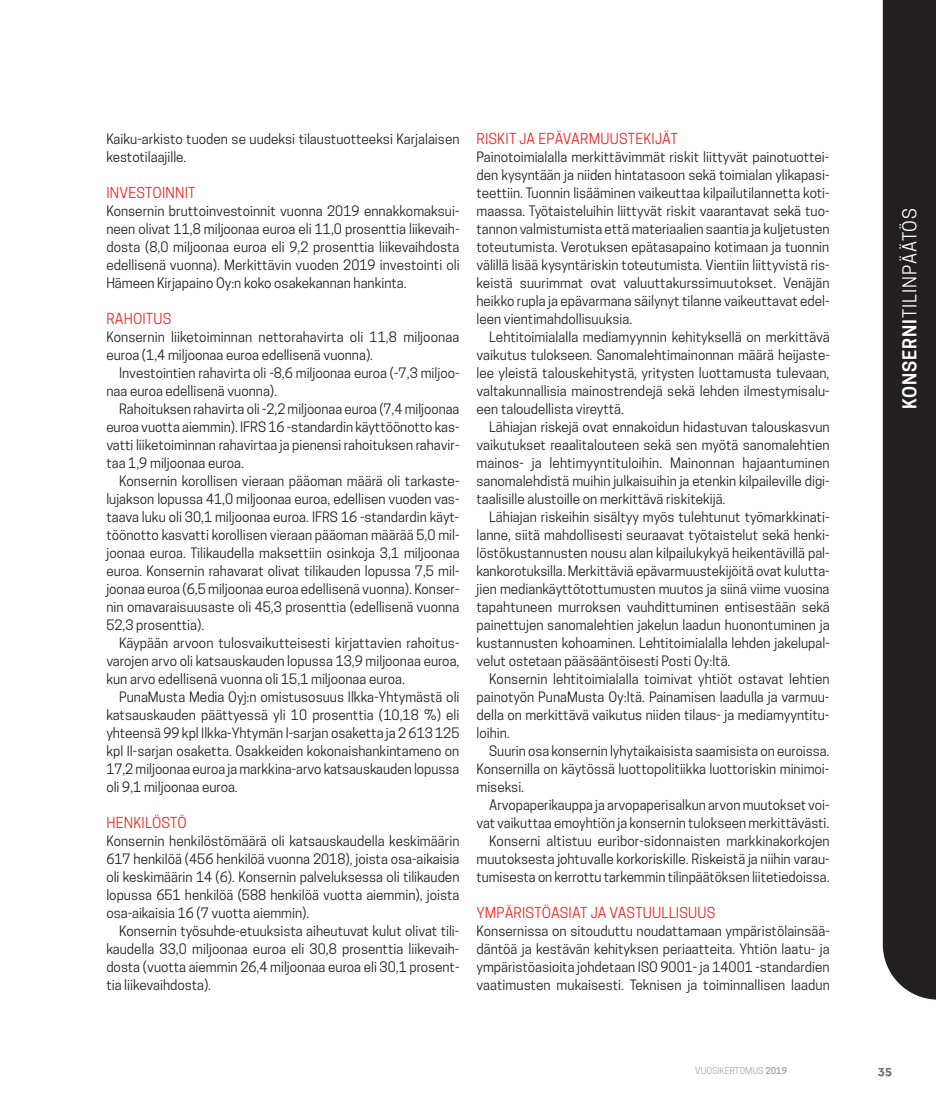
<style>
.page{position:relative;width:936px;height:1106px;background:#fff}
.page>*{position:absolute;margin:0;border:0;box-sizing:border-box;transform-origin:0 0}
.t1{font:18px "Cooper Hewitt";letter-spacing:.05em;color:#fff}
.t2{font:14.25px "Cooper Hewitt";letter-spacing:.015em;color:#ee2724}
.t3{font:13.5px/18px "Cooper Hewitt";color:#231f20;text-align:justify}
.t4{font:700 13.5px "Neutraface 2 Text";color:#6d6e71}
.t5{font:9px "Cooper Hewitt";color:#a7a9ac}
.s1{font-weight:600}
</style>
<div class="page">
<div style="left:882px;top:0;width:53px;height:999px;background:#231f20"></div>
<p class="t3" style="left:106px;top:130px;width:354px">Kaiku-arkisto tuoden se uudeksi tilaustuotteeksi Karjalaisen kestotilaajille.</p>
<p class="t2" style="left:106px;top:184px;width:91px">INVESTOINNIT</p>
<p class="t3" style="left:106px;top:202px;width:355px">Konsernin bruttoinvestoinnit vuonna 2019 ennakkomaksui&shy;neen olivat 11,8 miljoonaa euroa eli 11,0 prosenttia liikevaih&shy;dosta (8,0 miljoonaa euroa eli 9,2 prosenttia liikevaihdosta edellisenä vuonna). Merkittävin vuoden 2019 investointi oli Hämeen Kirjapaino Oy:n koko osakekannan hankinta.</p>
<p class="t2" style="left:106px;top:310px;width:67px">RAHOITUS</p>
<p class="t3" style="left:106px;top:328px;width:354px">Konsernin liiketoiminnan nettorahavirta oli 11,8 miljoonaa euroa (1,4 miljoonaa euroa edellisenä vuonna).</p>
<p class="t3" style="left:106px;top:364px;width:354px;text-indent:13px">Investointien rahavirta oli -8,6 miljoonaa euroa (-7,3 miljoo&shy;naa euroa edellisenä vuonna).</p>
<p class="t3" style="left:106px;top:400px;width:354px;text-indent:13px">Rahoituksen rahavirta oli -2,2 miljoonaa euroa (7,4 miljoonaa euroa vuotta aiemmin). IFRS 16 -standardin käyttöönotto kas&shy;vatti liiketoiminnan rahavirtaa ja pienensi rahoituksen rahavir&shy;taa 1,9 miljoonaa euroa.</p>
<p class="t3" style="left:106px;top:472px;width:355px;text-indent:13px">Konsernin korollisen vieraan pääoman määrä oli tarkaste&shy;lujakson lopussa 41,0 miljoonaa euroa, edellisen vuoden vas&shy;taava luku oli 30,1 miljoonaa euroa. IFRS 16 -standardin käyt&shy;töönotto kasvatti korollisen vieraan pääoman määrää 5,0 mil&shy;joonaa euroa. Tilikaudella maksettiin osinkoja 3,1 miljoonaa euroa. Konsernin rahavarat olivat tilikauden lopussa 7,5 mil&shy;joonaa euroa (6,5 miljoonaa euroa edellisenä vuonna). Konser&shy;nin omavaraisuusaste oli 45,3 prosenttia (edellisenä vuonna 52,3 prosenttia).</p>
<p class="t3" style="left:106px;top:634px;width:354px;text-indent:13px">Käypään arvoon tulosvaikutteisesti kirjattavien rahoitus&shy;varojen arvo oli katsauskauden lopussa 13,9 miljoonaa euroa, kun arvo edellisenä vuonna oli 15,1 miljoonaa euroa.</p>
<p class="t3" style="left:106px;top:688px;width:354px;text-indent:13px">PunaMusta Media Oyj:n omistusosuus Ilkka-Yhtymästä oli katsauskauden päättyessä yli 10 prosenttia (10,18 %) eli yhteensä 99 kpl Ilkka-Yhtymän I-sarjan osaketta ja 2 613 125 kpl II-sarjan osaketta. Osakkeiden kokonaishankintameno on 17,2 miljoonaa euroa ja markkina-arvo katsauskauden lopussa oli 9,1 miljoonaa euroa.</p>
<p class="t2" style="left:106px;top:814px;width:82px">HENKILÖSTÖ</p>
<p class="t3" style="left:106px;top:832px;width:354px">Konsernin henkilöstömäärä oli katsauskaudella keskimäärin 617 henkilöä (456 henkilöä vuonna 2018), joista osa-aikaisia oli keskimäärin 14 (6). Konsernin palveluksessa oli tilikauden lopussa 651 henkilöä (588 henkilöä vuotta aiemmin), joista osa-aikaisia 16 (7 vuotta aiemmin).</p>
<p class="t3" style="left:106px;top:922px;width:354px;text-indent:13px">Konsernin työsuhde-etuuksista aiheutuvat kulut olivat tili&shy;kaudella 33,0 miljoonaa euroa eli 30,8 prosenttia liikevaih&shy;dosta (vuotta aiemmin 26,4 miljoonaa euroa eli 30,1 prosent&shy;tia liikevaihdosta).</p>
<p class="t2" style="left:476px;top:130px;width:203px">RISKIT JA EPÄVARMUUSTEKIJÄT</p>
<p class="t3" style="left:476px;top:148px;width:355px">Painotoimialalla merkittävimmät riskit liittyvät painotuottei&shy;den kysyntään ja niiden hintatasoon sekä toimialan ylikapasi&shy;teettiin. Tuonnin lisääminen vaikeuttaa kilpailutilannetta koti&shy;maassa. Työtaisteluihin liittyvät riskit vaarantavat sekä tuo&shy;tannon valmistumista että materiaalien saantia ja kuljetusten toteutumista. Verotuksen epätasapaino kotimaan ja tuonnin välillä lisää kysyntäriskin toteutumista. Vientiin liittyvistä ris&shy;keistä suurimmat ovat valuuttakurssimuutokset. Venäjän heikko rupla ja epävarmana säilynyt tilanne vaikeuttavat edel&shy;leen vientimahdollisuuksia.</p>
<p class="t3" style="left:476px;top:328px;width:355px;text-indent:13px">Lehtitoimialalla mediamyynnin kehityksellä on merkittävä vaikutus tulokseen. Sanomalehtimainonnan määrä heijaste&shy;lee yleistä talouskehitystä, yritysten luottamusta tulevaan, valtakunnallisia mainostrendejä sekä lehden ilmestymisalu&shy;een taloudellista vireyttä.</p>
<p class="t3" style="left:476px;top:418px;width:355px;text-indent:13px">Lähiajan riskejä ovat ennakoidun hidastuvan talouskasvun vaikutukset reaalitalouteen sekä sen myötä sanomalehtien mainos- ja lehtimyyntituloihin. Mainonnan hajaantuminen sanomalehdistä muihin julkaisuihin ja etenkin kilpaileville digi&shy;taalisille alustoille on merkittävä riskitekijä.</p>
<p class="t3" style="left:476px;top:508px;width:355px;text-indent:13px">Lähiajan riskeihin sisältyy myös tulehtunut työmarkkinati&shy;lanne, siitä mahdollisesti seuraavat työtaistelut sekä henki&shy;löstökustannusten nousu alan kilpailukykyä heikentävillä pal&shy;kankorotuksilla. Merkittäviä epävarmuustekijöitä ovat kulutta&shy;jien mediankäyttötottumusten muutos ja siinä viime vuosina tapahtuneen murroksen vauhdittuminen entisestään sekä painettujen sanomalehtien jakelun laadun huonontuminen ja kustannusten kohoaminen. Lehtitoimialalla lehden jakelupal&shy;velut ostetaan pääsääntöisesti Posti Oy:ltä.</p>
<p class="t3" style="left:476px;top:670px;width:355px;text-indent:13px">Konsernin lehtitoimialalla toimivat yhtiöt ostavat lehtien painotyön PunaMusta Oy:ltä. Painamisen laadulla ja varmuu&shy;della on merkittävä vaikutus niiden tilaus- ja mediamyyntitu&shy;loihin.</p>
<p class="t3" style="left:476px;top:742px;width:354px;text-indent:13px">Suurin osa konsernin lyhytaikaisista saamisista on euroissa.<br>Konsernilla on käytössä luottopolitiikka luottoriskin minimoi&shy;miseksi.</p>
<p class="t3" style="left:476px;top:796px;width:354px;text-align:right">Arvopaperikauppa ja arvopaperisalkun arvon muutokset voi&shy;vat vaikuttaa emoyhtiön ja konsernin tulokseen merkittävästi.<br>Konserni altistuu euribor-sidonnaisten markkinakorkojen muutoksesta johtuvalle korkoriskille. Riskeistä ja niihin varau&shy;tumisesta on kerrottu tarkemmin tilinpäätöksen liitetiedoissa.</p>
<p class="t2" style="left:476px;top:904px;width:240px">YMPÄRISTÖASIAT JA VASTUULLISUUS</p>
<p class="t3" style="left:476px;top:922px;width:355px">Konsernissa on sitouduttu noudattamaan ympäristölainsää&shy;däntöä ja kestävän kehityksen periaatteita. Yhtiön laatu- ja ympäristöasioita johdetaan ISO 9001- ja 14001 -standardien vaatimusten mukaisesti. Teknisen ja toiminnallisen laadun</p>
<h1 class="t1" style="left:899px;top:409px;width:202px;rotate:-90deg"><span class="s1">KONSERNI</span>TILINPÄÄTÖS</h1>
<p class="t5" style="left:695px;top:1065px;width:93px">VUOSIKERTOMUS <span class="s1">2019</span></p>
<p class="t4" style="left:877px;top:1061px;width:15px">35</p>
</div>
